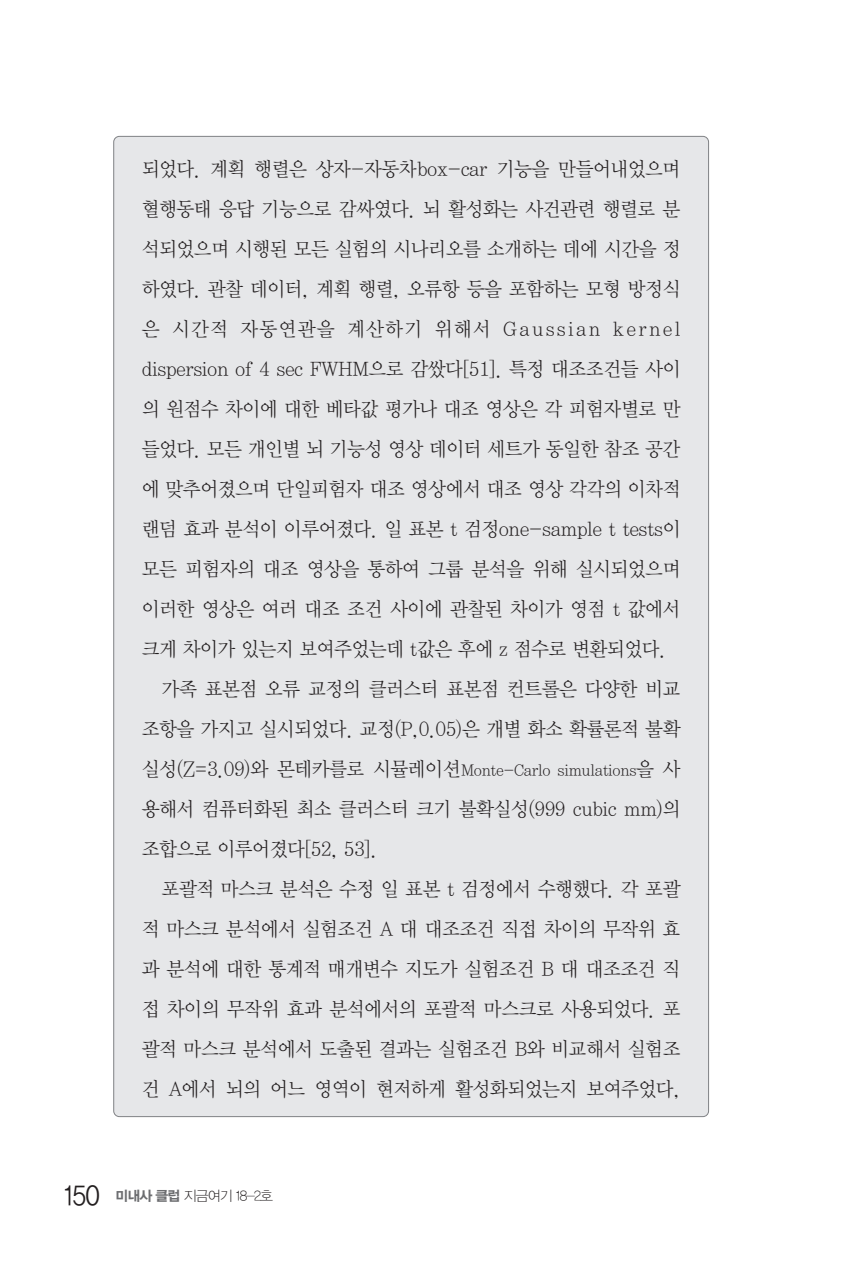
<style>
.page{position:relative;width:862px;height:1270px;background:#fff}
.page>*{position:absolute;margin:0;border:0;box-sizing:border-box;transform-origin:0 0}
.t1{font:20px "YDVY Mj O Std 32";letter-spacing:-.025em;color:#231f20;scale:.95 1}
.t2{font:20px "YDVY Mj O Std 32";letter-spacing:.115em;color:#231f20;scale:.95 1}
.t3{font:14px "YDVYGO Std 11";letter-spacing:-.06em;color:#231f20}
.s1{font-size:16px}
.s2{font-family:"YDVYGO Std 12";font-size:28px}
.s3{font-family:"YDVYGO Std 15";color:#6c6d70}
</style>
<div class="page">
<div style="left:114px;top:136px;width:594px;height:981px;background:#e6e7e9;border-radius:6px"></div>
<p class="t1" style="left:142px;top:159px;width:568px">되었다. 계획 행렬은 상자-자동차box-car 기능을 만들어내었으며</p>
<p class="t1" style="left:142px;top:199px;width:568px">혈행동태 응답 기능으로 감싸였다. 뇌 활성화는 사건관련 행렬로 분</p>
<p class="t1" style="left:142px;top:239px;width:568px">석되었으며 시행된 모든 실험의 시나리오를 소개하는 데에 시간을 정</p>
<p class="t1" style="left:142px;top:279px;width:568px">하였다. 관찰 데이터, 계획 행렬, 오류항 등을 포함하는 모형 방정식</p>
<p class="t2" style="left:142px;top:319px;width:568px">은 시간적 자동연관을 계산하기 위해서 Gaussian kernel</p>
<p class="t1" style="left:142px;top:359px;width:568px">dispersion of 4 sec FWHM으로 감쌌다[51]. 특정 대조조건들 사이</p>
<p class="t1" style="left:142px;top:399px;width:568px">의 원점수 차이에 대한 베타값 평가나 대조 영상은 각 피험자별로 만</p>
<p class="t1" style="left:142px;top:439px;width:568px">들었다. 모든 개인별 뇌 기능성 영상 데이터 세트가 동일한 참조 공간</p>
<p class="t1" style="left:142px;top:479px;width:568px">에 맞추어졌으며 단일피험자 대조 영상에서 대조 영상 각각의 이차적</p>
<p class="t1" style="left:142px;top:519px;width:568px">랜덤 효과 분석이 이루어졌다. 일 표본 t 검정one-sample t tests이</p>
<p class="t1" style="left:142px;top:559px;width:568px">모든 피험자의 대조 영상을 통하여 그룹 분석을 위해 실시되었으며</p>
<p class="t1" style="left:142px;top:599px;width:568px">이러한 영상은 여러 대조 조건 사이에 관찰된 차이가 영점 t 값에서</p>
<p class="t1" style="left:142px;top:639px;width:553px">크게 차이가 있는지 보여주었는데 t값은 후에 z 점수로 변환되었다.</p>
<p class="t1" style="left:162px;top:679px;width:548px">가족 표본점 오류 교정의 클러스터 표본점 컨트롤은 다양한 비교</p>
<p class="t1" style="left:142px;top:719px;width:568px">조항을 가지고 실시되었다. 교정(P,0.05)은 개별 화소 확률론적 불확</p>
<p class="t1" style="left:142px;top:759px;width:568px">실성(Z=3.09)와 몬테카를로 시뮬레이션<span class="s1">Monte-Carlo simulations</span>을 사</p>
<p class="t1" style="left:142px;top:799px;width:568px">용해서 컴퓨터화된 최소 클러스터 크기 불확실성(999 cubic mm)의</p>
<p class="t1" style="left:142px;top:839px;width:250px">조합으로 이루어졌다[52, 53].</p>
<p class="t1" style="left:162px;top:879px;width:548px">포괄적 마스크 분석은 수정 일 표본 t 검정에서 수행했다. 각 포괄</p>
<p class="t1" style="left:142px;top:919px;width:568px">적 마스크 분석에서 실험조건 A 대 대조조건 직접 차이의 무작위 효</p>
<p class="t1" style="left:142px;top:959px;width:568px">과 분석에 대한 통계적 매개변수 지도가 실험조건 B 대 대조조건 직</p>
<p class="t1" style="left:142px;top:999px;width:568px">접 차이의 무작위 효과 분석에서의 포괄적 마스크로 사용되었다. 포</p>
<p class="t1" style="left:142px;top:1039px;width:568px">괄적 마스크 분석에서 도출된 결과는 실험조건 B와 비교해서 실험조</p>
<p class="t1" style="left:142px;top:1079px;width:568px">건 A에서 뇌의 어느 영역이 현저하게 활성화되었는지 보여주었다,</p>
<p class="t3" style="left:64px;top:1189px;width:210px"><span class="s2">150</span> <span class="s3">미내사 클럽</span> 지금여기 18-2호</p>
</div>
